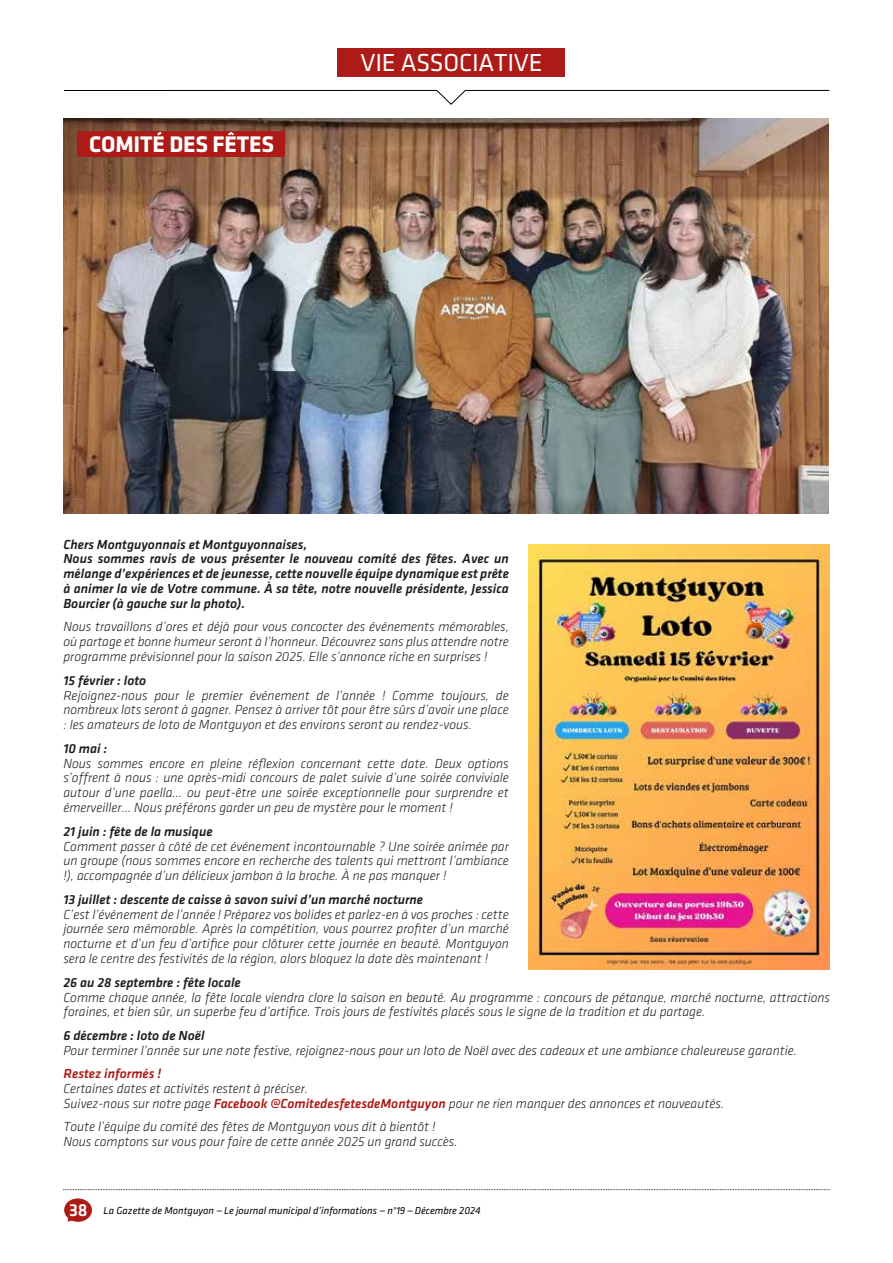
<style>
.page{position:relative;width:893px;height:1263px;background:#fff}
.page>*{position:absolute;margin:0;border:0;box-sizing:border-box;transform-origin:0 0}
.t1{font:25.5px "Klavika";letter-spacing:-.01em;color:#fff}
.t2{font:700 23.4px "Klavika";letter-spacing:-.01em;color:#fff}
.t3{font:italic 300 13.65px/14.9px "Klavika";color:#1d1d1b;text-align:justify}
.t4{font:italic 500 13.65px/14.9px "Klavika";color:#1d1d1b}
.t5{font:italic 500 13.65px "Klavika";color:#ac1b17}
.t6{font:italic 10.5px "Klavika";color:#010000}
.s1{font-weight:500;color:#ac1b17}
.s2{font-weight:500;font-style:normal;font-size:18px;color:#fff}
</style>
<div class="page">
<img style="left:63px;top:118px;width:766px;height:395px">
<svg style="left:64px;top:90px;width:766px;height:15px"></svg>
<div style="left:338px;top:48px;width:227px;height:28px;background:#ac1b17"></div>
<svg style="left:63px;top:1189px;width:766px;height:1px"></svg>
<svg style="left:64px;top:1198px;width:28px;height:24px"></svg>
<div style="left:78px;top:131px;width:207px;height:25px;background:#ac1b17"></div>
<img style="left:529px;top:544px;width:301px;height:425px">
<h2 class="t2" style="left:89px;top:131px;width:186px">COMITÉ DES FÊTES</h2>
<h1 class="t1" style="left:361px;top:49px;width:184px">VIE ASSOCIATIVE</h1>
<p class="t4" style="left:63px;top:537px;width:447px">Chers Montguyonnais et Montguyonnaises,<br>Nous sommes ravis de vous présenter le nouveau comité des fêtes. Avec un mélange d’expériences et de jeunesse, cette nouvelle équipe dynamique est prête à animer la vie de Votre commune. À sa tête, notre nouvelle présidente, Jessica Bourcier (à gauche sur la photo).</p>
<p class="t3" style="left:63px;top:620px;width:447px">Nous travaillons d’ores et déjà pour vous concocter des événements mémorables, où partage et bonne humeur seront à l’honneur. Découvrez sans plus attendre notre programme prévisionnel pour la saison 2025. Elle s’annonce riche en surprises !</p>
<p class="t4" style="left:63px;top:673px;width:84px">15 février : loto</p>
<p class="t3" style="left:63px;top:688px;width:447px">Rejoignez-nous pour le premier événement de l’année ! Comme toujours, de nombreux lots seront à gagner. Pensez à arriver tôt pour être sûrs d’avoir une place : les amateurs de loto de Montguyon et des environs seront au rendez-vous.</p>
<p class="t4" style="left:63px;top:741px;width:46px">10 mai :</p>
<p class="t3" style="left:63px;top:756px;width:447px">Nous sommes encore en pleine réflexion concernant cette date. Deux options s’offrent à nous : une après-midi concours de palet suivie d’une soirée conviviale autour d’une paella… ou peut-être une soirée exceptionnelle pour surprendre et émerveiller… Nous préférons garder un peu de mystère pour le moment !</p>
<p class="t4" style="left:63px;top:824px;width:151px">21 juin : fête de la musique</p>
<p class="t3" style="left:63px;top:839px;width:447px">Comment passer à côté de cet événement incontournable ? Une soirée animée par un groupe (nous sommes encore en recherche des talents qui mettront l’ambiance !), accompagnée d’un délicieux jambon à la broche. À ne pas manquer !</p>
<p class="t4" style="left:63px;top:892px;width:361px">13 juillet : descente de caisse à savon suivi d’un marché nocturne</p>
<p class="t3" style="left:63px;top:907px;width:447px">C’est l’événement de l’année ! Préparez vos bolides et parlez-en à vos proches : cette journée sera mémorable. Après la compétition, vous pourrez profiter d’un marché nocturne et d’un feu d’artifice pour clôturer cette journée en beauté. Montguyon sera le centre des festivités de la région, alors bloquez la date dès maintenant !</p>
<p class="t4" style="left:63px;top:975px;width:179px">26 au 28 septembre : fête locale</p>
<p class="t3" style="left:63px;top:990px;width:768px">Comme chaque année, la fête locale viendra clore la saison en beauté. Au programme : concours de pétanque, marché nocturne, attractions foraines, et bien sûr, un superbe feu d’artifice. Trois jours de festivités placés sous le signe de la tradition et du partage.</p>
<p class="t4" style="left:63px;top:1028px;width:143px">6 décembre : loto de Noël</p>
<p class="t3" style="left:63px;top:1043px;width:735px">Pour terminer l’année sur une note festive, rejoignez-nous pour un loto de Noël avec des cadeaux et une ambiance chaleureuse garantie.</p>
<p class="t5" style="left:63px;top:1066px;width:99px">Restez informés !</p>
<p class="t3" style="left:63px;top:1081px;width:662px">Certaines dates et activités restent à préciser.<br>Suivez-nous sur notre page <span class="s1">Facebook @ComitedesfetesdeMontguyon</span> pour ne rien manquer des annonces et nouveautés.</p>
<p class="t3" style="left:63px;top:1119px;width:396px">Toute l’équipe du comité des fêtes de Montguyon vous dit à bientôt !<br>Nous comptons sur vous pour faire de cette année 2025 un grand succès.</p>
<p class="t6" style="left:69px;top:1204px;width:413px"><span class="s2">38</span> La Gazette de Montguyon —Le journal municipal d’informations — n°19 — Décembre 2024</p>
</div>
